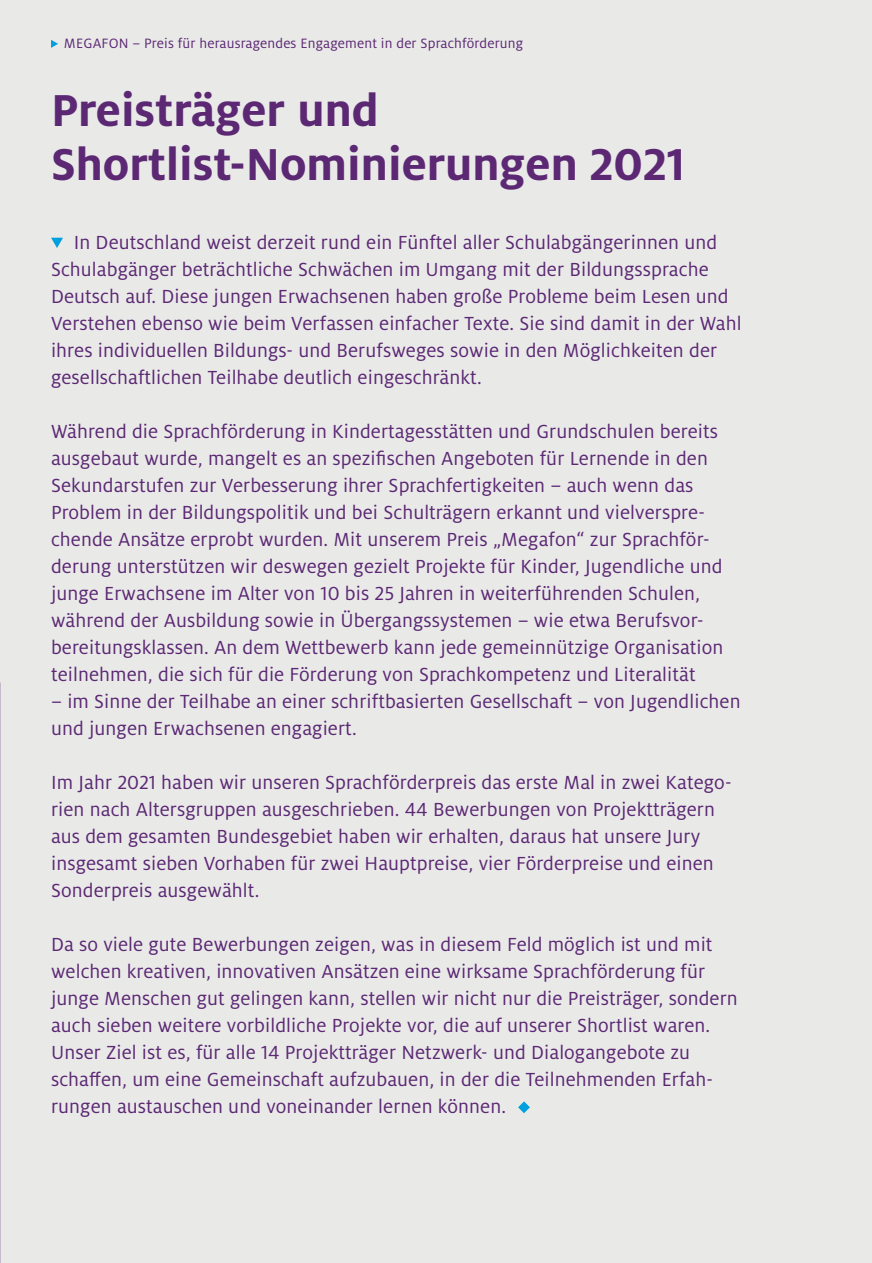
<style>
.page{position:relative;width:872px;height:1263px;background:#e9eae8}
.page>*{position:absolute;margin:0;border:0;box-sizing:border-box;transform-origin:0 0}
.t1{font:700 49.5px/54px "Milo Pro";color:#5c2874}
.t2{font:21px/27px "Milo Pro";letter-spacing:.005em;color:#5c2874}
.t3{font:15px "Milo Pro";letter-spacing:.01em;color:#5c2874}
</style>
<div class="page">
<svg style="left:51px;top:40px;width:7px;height:8px"></svg>
<svg style="left:51px;top:238px;width:12px;height:10px"></svg>
<svg style="left:518px;top:1101px;width:12px;height:12px"></svg>
<p class="t3" style="left:64px;top:35px;width:461px">MEGAFON – Preis für herausragendes Engagement in der Sprachförderung</p>
<h1 class="t1" style="left:51px;top:83px;width:635px">Preisträger und<br>Shortlist-Nominierungen 2021</h1>
<p class="t2" style="left:51px;top:229px;width:692px;text-indent:23px">In Deutschland weist derzeit rund ein Fünftel aller Schulabgängerinnen und Schulabgänger beträchtliche Schwächen im Umgang mit der Bildungssprache Deutsch auf. Diese jungen Erwachsenen haben große Probleme beim Lesen und Verstehen ebenso wie beim Verfassen einfacher Texte. Sie sind damit in der Wahl ihres individuellen Bildungs- und Berufsweges sowie in den Möglichkeiten der gesellschaftlichen Teilhabe deutlich eingeschränkt.</p>
<p class="t2" style="left:51px;top:418px;width:674px">Während die Sprachförderung in Kindertagesstätten und Grundschulen bereits ausgebaut wurde, mangelt es an spezifischen Angeboten für Lernende in den Sekundarstufen zur Verbesserung ihrer Sprachfertigkeiten – auch wenn das Problem in der Bildungspolitik und bei Schulträgern erkannt und vielverspre&shy;chende Ansätze erprobt wurden. Mit unserem Preis „Megafon“ zur Sprachför&shy;derung unterstützen wir deswegen gezielt Projekte für Kinder, Jugendliche und junge Erwachsene im Alter von 10 bis 25 Jahren in weiterführenden Schulen, während der Ausbildung sowie in Übergangssystemen – wie etwa Berufsvor&shy;bereitungsklassen. An dem Wettbewerb kann jede gemeinnützige Organisation teilnehmen, die sich für die Förderung von Sprachkompetenz und Literalität</p>
<p class="t2" style="left:51px;top:688px;width:691px">– im Sinne der Teilhabe an einer schriftbasierten Gesellschaft – von Jugendlichen und jungen Erwachsenen engagiert.</p>
<p class="t2" style="left:51px;top:769px;width:680px">Im Jahr 2021 haben wir unseren Sprachförderpreis das erste Mal in zwei Katego&shy;rien nach Altersgruppen ausgeschrieben. 44 Bewerbungen von Projektträgern aus dem gesamten Bundesgebiet haben wir erhalten, daraus hat unsere Jury insgesamt sieben Vorhaben für zwei Hauptpreise, vier Förderpreise und einen Sonderpreis ausgewählt.</p>
<p class="t2" style="left:51px;top:931px;width:688px">Da so viele gute Bewerbungen zeigen, was in diesem Feld möglich ist und mit welchen kreativen, innovativen Ansätzen eine wirksame Sprachförderung für junge Menschen gut gelingen kann, stellen wir nicht nur die Preisträger, sondern auch sieben weitere vorbildliche Projekte vor, die auf unserer Shortlist waren.<br>Unser Ziel ist es, für alle 14 Projektträger Netzwerk- und Dialogangebote zu schaffen, um eine Gemeinschaft aufzubauen, in der die Teilnehmenden Erfah&shy;rungen austauschen und voneinander lernen können.</p>
</div>
